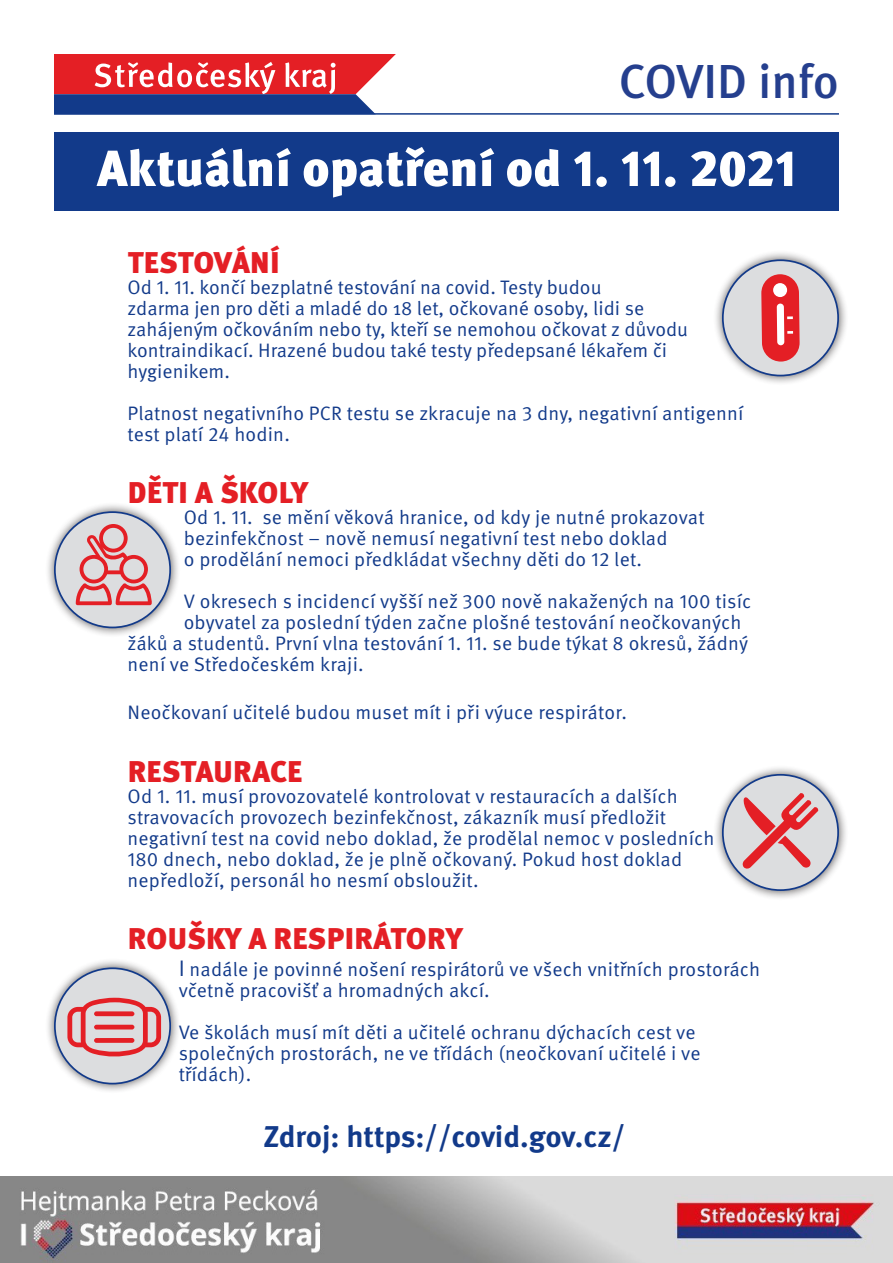
<style>
.page{position:relative;width:893px;height:1263px;background:#fff}
.page>*{position:absolute;margin:0;border:0;box-sizing:border-box;transform-origin:0 0}
.t1{font:900 50.7px "Meta Pro";color:#fff}
.t2{font:500 47.7px "Meta Pro";color:#253f8e}
.t3{font:900 30px "Meta Pro";letter-spacing:.01em;color:#e41f25}
.t4{font:700 30px "Meta Pro";letter-spacing:-.005em;color:#123a8a}
.t5{font:19.5px/21px "Meta Pro";letter-spacing:.005em;color:#123a8a}
.s1{font-size:22.5px}
</style>
<div class="page">
<img style="left:0;top:1176px;width:892px;height:87px">
<div style="left:54px;top:132px;width:785px;height:78px;background:#123a8a"></div>
<svg style="left:54px;top:54px;width:342px;height:59px;background:#ab4d67"></svg>
<hr style="left:54px;top:113px;width:785px;height:2px;background:#123a8a">
<div style="left:44px;top:502px;width:136px;height:136px;background:#231f20;opacity:.75"></div>
<div style="left:55px;top:512px;width:115px;height:115px;background:#dcdddf;border-radius:50%"></div>
<div style="left:54px;top:511px;width:117px;height:117px;border:2px solid #123a8a;border-radius:50%"></div>
<svg style="left:76px;top:524px;width:76px;height:81px"></svg>
<div style="left:712px;top:764px;width:136px;height:136px;background:#231f20;opacity:.75"></div>
<div style="left:723px;top:775px;width:115px;height:115px;background:#dcdddf;border-radius:50%"></div>
<div style="left:722px;top:774px;width:117px;height:117px;border:2px solid #123a8a;border-radius:50%"></div>
<svg style="left:742px;top:793px;width:77px;height:76px"></svg>
<div style="left:44px;top:958px;width:136px;height:136px;background:#231f20;opacity:.75"></div>
<div style="left:55px;top:968px;width:115px;height:115px;background:#dcdddf;border-radius:50%"></div>
<div style="left:54px;top:967px;width:117px;height:117px;border:2px solid #123a8a;border-radius:50%"></div>
<svg style="left:67px;top:998px;width:94px;height:59px"></svg>
<div style="left:712px;top:250px;width:136px;height:136px;background:#231f20;opacity:.75"></div>
<div style="left:723px;top:260px;width:115px;height:116px;background:#dcdddf;border-radius:50%"></div>
<div style="left:722px;top:259px;width:117px;height:117px;border:2px solid #123a8a;border-radius:50%"></div>
<svg style="left:761px;top:274px;width:39px;height:88px;background:#e6565b"></svg>
<p class="t2" style="left:619px;top:45px;width:222px">COVID info</p>
<p class="t1" style="left:97px;top:128px;width:701px">Aktuální opatření od 1. 11. 2021</p>
<p class="t3" style="left:128px;top:238px;width:153px">TESTOVÁNÍ</p>
<p class="t5" style="left:128px;top:275px;width:562px">Od 1. 11. končí bezplatné testování na covid. Testy budou<br>zdarma jen pro děti a mladé do 18 let, očkované osoby, lidi se zahájeným očkováním nebo ty, kteří se nemohou očkovat z důvodu kontraindikací. Hrazené budou také testy předepsané lékařem či hygienikem.</p>
<p class="t5" style="left:128px;top:401px;width:617px">Platnost negativního PCR testu se zkracuje na 3 dny, negativní antigenní test platí 24 hodin.</p>
<p class="t3" style="left:128px;top:469px;width:182px">DĚTI A ŠKOLY</p>
<p class="t5" style="left:184px;top:506px;width:522px">Od 1. 11. se mění věková hranice, od kdy je nutné prokazovat bezinfekčnost – nově nemusí negativní test nebo doklad<br>o prodělání nemoci předkládat všechny děti do 12 let.</p>
<p class="t5" style="left:184px;top:590px;width:569px">V okresech s incidencí vyšší než 300 nově nakažených na 100 tisíc</p>
<p class="t5" style="left:184px;top:611px;width:559px">obyvatel za poslední týden začne plošné testování neočkovaných</p>
<p class="t5" style="left:128px;top:632px;width:622px">žáků a studentů. První vlna testování 1. 11. se bude týkat 8 okresů, žádný</p>
<p class="t5" style="left:128px;top:653px;width:238px">není ve Středočeském kraji.</p>
<p class="t5" style="left:128px;top:701px;width:501px">Neočkovaní učitelé budou muset mít i při výuce respirátor.</p>
<p class="t3" style="left:128px;top:747px;width:176px">RESTAURACE</p>
<p class="t5" style="left:128px;top:784px;width:588px">Od 1. 11. musí provozovatelé kontrolovat v restauracích a dalších stravovacích provozech bezinfekčnost, zákazník musí předložit negativní test na covid nebo doklad, že prodělal nemoc v posledních 180 dnech, nebo doklad, že je plně očkovaný. Pokud host doklad nepředloží, personál ho nesmí obsloužit.</p>
<p class="t3" style="left:128px;top:915px;width:337px">ROUŠKY A RESPIRÁTORY</p>
<p class="t5" style="left:179px;top:957px;width:583px"><span class="s1">I</span> nadále je povinné nošení respirátorů ve všech vnitřních prostorách včetně pracovišť a hromadných akcí.</p>
<p class="t5" style="left:179px;top:1020px;width:523px">Ve školách musí mít děti a učitelé ochranu dýchacích cest ve společných prostorách, ne ve třídách (neočkovaní učitelé i ve třídách).</p>
<p class="t4" style="left:264px;top:1113px;width:363px">Zdroj: https://covid.gov.cz/</p>
</div>
